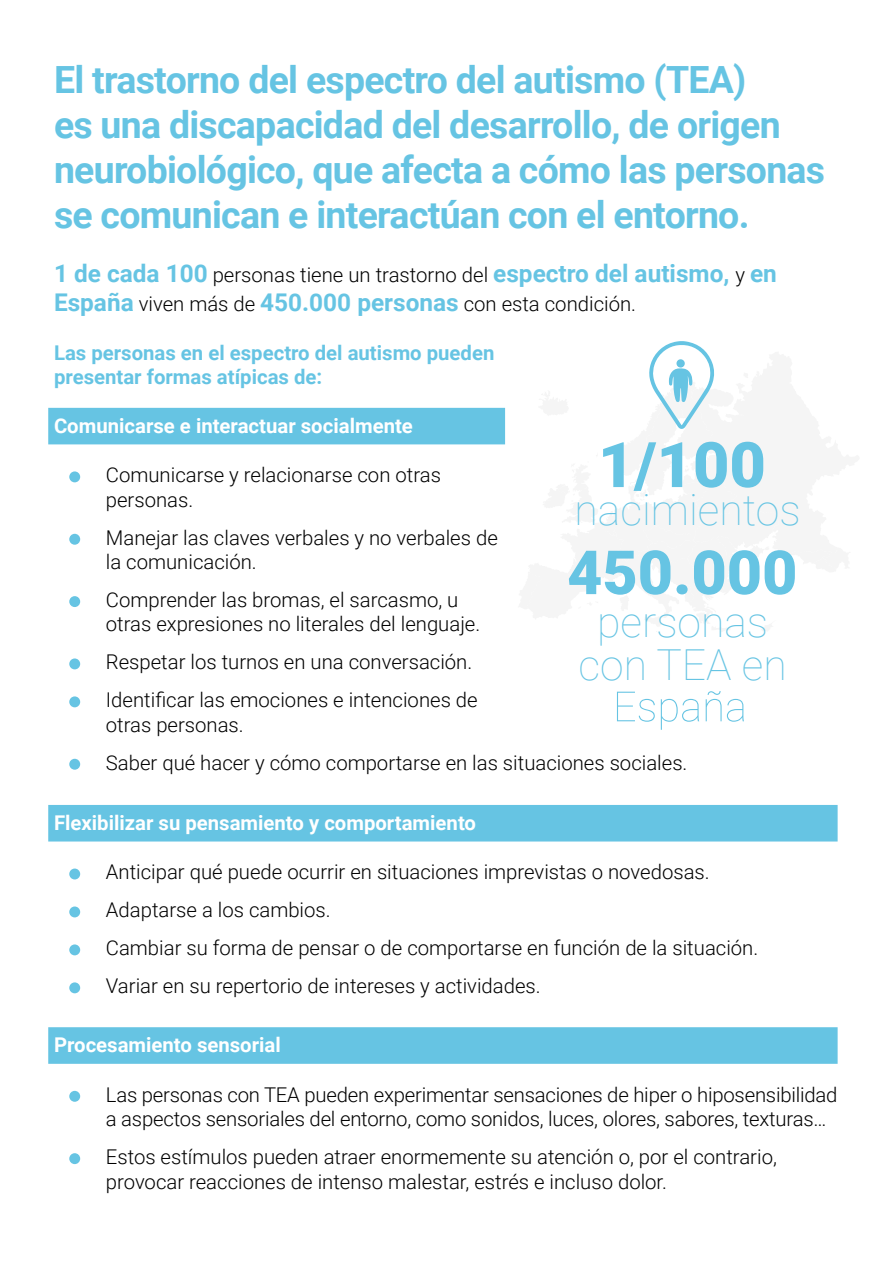
<style>
.page{position:relative;width:893px;height:1263px;background:#fff}
.page>*{position:absolute;margin:0;border:0;box-sizing:border-box;transform-origin:0 0}
.t1{font:900 63px "Roboto";color:#66c4e3}
.t2{font:100 42.75px "Roboto";color:#66c4e3}
.t3{font:700 37.5px/45px "Roboto";letter-spacing:-.02em;color:#66c4e3}
.t4{font:700 24.45px "Roboto";color:#66c4e3}
.t5{font:300 20.4px/24.5px "Roboto";color:#000}
.t6{font:700 20.4px "Roboto";color:#fff}
.t7{font:700 20.4px/24.5px "Roboto";color:#66c4e3}
.s1{font-weight:300;font-size:20.4px;color:#000}
.s2{font-weight:700;font-size:24.45px;color:#66c4e3}
</style>
<div class="page">
<div style="left:48px;top:408px;width:457px;height:36px;background:#66c4e3"></div>
<div style="left:48px;top:805px;width:790px;height:36px;background:#66c4e3"></div>
<div style="left:48px;top:1027px;width:790px;height:37px;background:#66c4e3"></div>
<div style="left:69px;top:471px;width:11px;height:11px;background:#66c4e3;border-radius:50%"></div>
<div style="left:69px;top:534px;width:11px;height:11px;background:#66c4e3;border-radius:50%"></div>
<div style="left:69px;top:596px;width:11px;height:11px;background:#66c4e3;border-radius:50%"></div>
<div style="left:69px;top:658px;width:11px;height:11px;background:#66c4e3;border-radius:50%"></div>
<div style="left:69px;top:696px;width:11px;height:11px;background:#66c4e3;border-radius:50%"></div>
<div style="left:69px;top:759px;width:11px;height:11px;background:#66c4e3;border-radius:50%"></div>
<div style="left:69px;top:868px;width:11px;height:11px;background:#66c4e3;border-radius:50%"></div>
<div style="left:69px;top:906px;width:11px;height:11px;background:#66c4e3;border-radius:50%"></div>
<div style="left:69px;top:944px;width:11px;height:11px;background:#66c4e3;border-radius:50%"></div>
<div style="left:69px;top:982px;width:11px;height:11px;background:#66c4e3;border-radius:50%"></div>
<div style="left:69px;top:1091px;width:11px;height:11px;background:#66c4e3;border-radius:50%"></div>
<div style="left:69px;top:1153px;width:11px;height:11px;background:#66c4e3;border-radius:50%"></div>
<svg style="left:617px;top:692px;width:38px;height:30px"></svg>
<svg style="left:661px;top:699px;width:38px;height:31px"></svg>
<svg style="left:706px;top:691px;width:38px;height:31px"></svg>
<svg style="left:568px;top:341px;width:227px;height:254px"></svg>
<h3 class="t3" style="left:54px;top:56px;width:773px">El trastorno del espectro del autismo (TEA)<br>es una discapacidad del desarrollo, de origen neurobiológico, que afecta a cómo las personas se comunican e interactúan con el entorno.</h3>
<p class="t4" style="left:54px;top:256px;width:724px">1 de cada 100 <span class="s1">personas tiene un trastorno del</span> espectro del autismo, <span class="s1">y</span> en</p>
<p class="t5" style="left:54px;top:291px;width:584px"><span class="s2">España</span> viven más de <span class="s2">450.000 personas</span> con esta condición.</p>
<p class="t7" style="left:54px;top:339px;width:442px">Las personas en el espectro del autismo pueden presentar formas atípicas de:</p>
<p class="t6" style="left:54px;top:411px;width:360px">Comunicarse e interactuar socialmente</p>
<p class="t5" style="left:106px;top:462px;width:337px">Comunicarse y relacionarse con otras personas.</p>
<p class="t5" style="left:106px;top:524px;width:393px">Manejar las claves verbales y no verbales de la comunicación.</p>
<p class="t5" style="left:106px;top:587px;width:376px">Comprender las bromas, el sarcasmo, u otras expresiones no literales del lenguaje.</p>
<p class="t5" style="left:106px;top:642px;width:373px;line-height:38px">Respetar los turnos en una conversación.<br>Identificar las emociones e intenciones de</p>
<p class="t5" style="left:106px;top:705px;width:583px;line-height:38px">otras personas.<br>Saber qué hacer y cómo comportarse en las situaciones sociales.</p>
<h1 class="t1" style="left:598px;top:420px;width:169px">1/100</h1>
<h2 class="t2" style="left:575px;top:480px;width:228px">nacimientos</h2>
<h2 class="t2" style="left:597px;top:591px;width:172px">personas</h2>
<h2 class="t2" style="left:579px;top:635px;width:210px">con TEA en</h2>
<p class="t6" style="left:54px;top:808px;width:424px">Flexibilizar su pensamiento y comportamiento</p>
<p class="t5" style="left:106px;top:852px;width:654px;line-height:38px">Anticipar qué puede ocurrir en situaciones imprevistas o novedosas.<br>Adaptarse a los cambios.<br>Cambiar su forma de pensar o de comportarse en función de la situación.<br>Variar en su repertorio de intereses y actividades.</p>
<p class="t6" style="left:54px;top:1031px;width:228px">Procesamiento sensorial</p>
<p class="t5" style="left:106px;top:1081px;width:733px">Las personas con TEA pueden experimentar sensaciones de hiper o hiposensibilidad a aspectos sensoriales del entorno, como sonidos, luces, olores, sabores, texturas…</p>
<p class="t5" style="left:106px;top:1144px;width:673px">Estos estímulos pueden atraer enormemente su atención o, por el contrario, provocar reacciones de intenso malestar, estrés e incluso dolor.</p>
</div>
